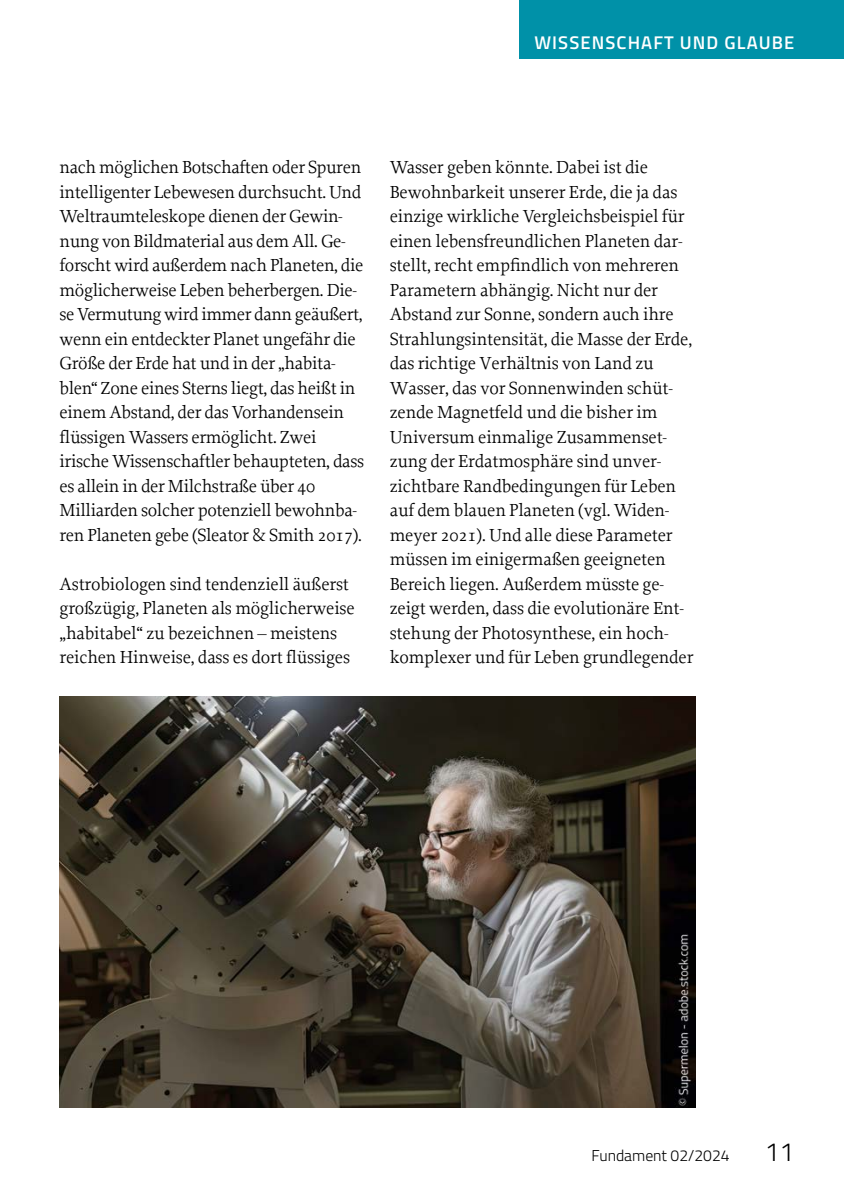
<style>
.page{position:relative;width:844px;height:1191px;background:#fff}
.page>*{position:absolute;margin:0;border:0;box-sizing:border-box;transform-origin:0 0}
.t1{font:300 26.25px "Titillium";color:#000}
.t2{font:18.38px/24.5px "Proforma";letter-spacing:-.01em;color:#000}
.t3{font:600 18.38px "Titillium";letter-spacing:.06em;color:#fff}
.t4{font:300 15.75px "Titillium";color:#000}
.s1{font-style:inherit}
</style>
<div class="page">
<img style="left:60px;top:697px;width:634px;height:410px">
<div style="left:519px;top:0;width:324px;height:58px;background:#0091a8"></div>
<p class="t3" style="left:534px;top:28px;width:261px">WISSENSCHAFT UND GLAUBE</p>
<p class="t2" style="left:60px;top:155px;width:306px">nach möglichen Botschaften oder Spuren intelligenter Lebewesen durchsucht. Und Weltraumteleskope dienen der Gewin&shy;nung von Bildmaterial aus dem All. Ge&shy;forscht wird außerdem nach Planeten, die möglicherweise Leben beherbergen. Die&shy;se Vermutung wird immer dann geäußert, wenn ein entdeckter Planet ungefähr die Größe der Erde hat und in der „habita&shy;blen“ Zone eines Sterns liegt, das heißt in einem Abstand, der das Vorhandensein flüssigen Wassers ermöglicht. Zwei irische Wissenschaftler behaupteten, dass es allein in der Milchstraße über 40<br>Milliarden solcher potenziell bewohnba&shy;ren Planeten gebe (Sleator &amp; Smith 2017).</p>
<p class="t2" style="left:60px;top:571px;width:296px">Astrobiologen sind tendenziell äußerst großzügig, Planeten als möglicherweise „habitabel“ zu bezeichnen – meistens reichen Hinweise, dass es dort flüssiges</p>
<p class="t2" style="left:389px;top:155px;width:305px">Wasser geben könnte. Dabei ist die Bewohnbarkeit unserer Erde, die ja das einzige wirkliche Vergleichsbeispiel für einen lebensfreundlichen Planeten dar&shy;stellt, <span class="s1">recht empfindlich von mehreren Parame</span>tern abhängig. Nicht nur der Abstand zur Sonne, sondern auch ihre Strahlungsintensität, die Masse der Erde, das richtige Verhältnis von Land zu Wasser, das vor Sonnenwinden schüt&shy;zende Magnetfeld und die bisher im Universum einmalige Zusammenset&shy;zung der Erdatmosphäre sind unver&shy;zichtbare Randbedingungen für Leben auf dem blauen Planeten (vgl. Widen&shy;meyer 2021). Und alle diese Parameter müssen im einigermaßen geeigneten Bereich liegen. Außerdem müsste ge&shy;zeigt werden, dass die evolutionäre Ent&shy;stehung der Photosynthese, ein hoch&shy;komplexer und für Leben grundlegender</p>
<p class="t4" style="left:591px;top:1143px;width:140px">Fundament 02/2024</p>
<h1 class="t1" style="left:764px;top:1132px;width:31px">11</h1>
</div>
